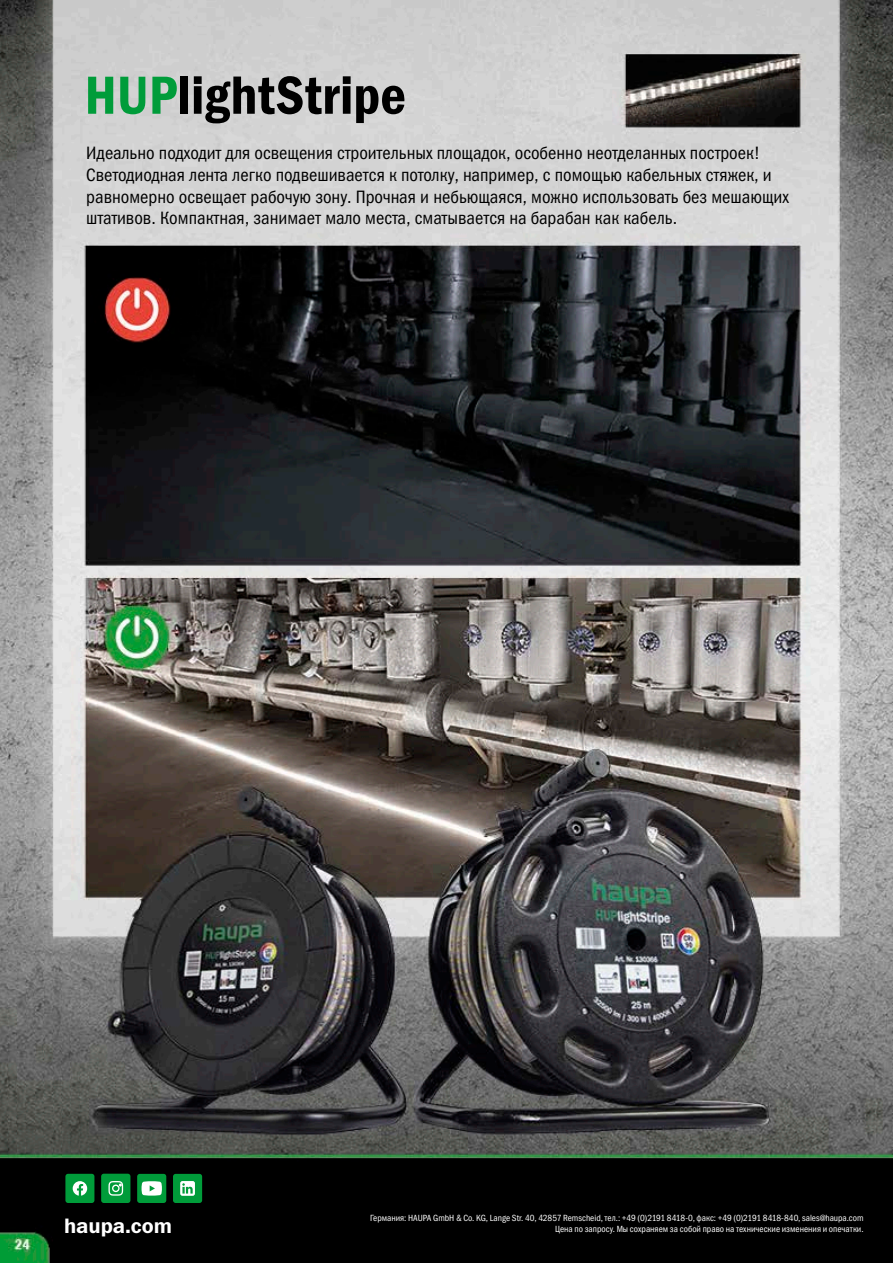
<style>
.page{position:relative;width:893px;height:1263px;background:#fff}
.page>*{position:absolute;margin:0;border:0;box-sizing:border-box;transform-origin:0 0}
.t1{font:54px "Franklin Gothic Demi Cond ITC";letter-spacing:.005em;color:#000}
.t2{font:21px "Franklin Gothic Demi ITC";color:#fff}
.t3{font:18px/21.6px "Franklin Gothic Book Cond ITC";color:#000}
.t4{font:9px/10.9px "Franklin Gothic Book Cond ITC";color:#fff;text-align:right}
.s1{color:#009c3a}
</style>
<div class="page">
<img style="left:0;top:0;width:893px;height:1263px">
<div style="left:65px;top:1174px;width:29px;height:29px;background:#009c3a;border-radius:3px"></div>
<svg style="left:73px;top:1181px;width:14px;height:14px"></svg>
<div style="left:101px;top:1174px;width:29px;height:29px;background:#009c3a;border-radius:3px"></div>
<svg style="left:108px;top:1181px;width:15px;height:15px"></svg>
<div style="left:137px;top:1174px;width:29px;height:29px;background:#009c3a;border-radius:3px"></div>
<svg style="left:142px;top:1181px;width:20px;height:14px"></svg>
<div style="left:173px;top:1174px;width:29px;height:29px;background:#009c3a;border-radius:3px"></div>
<svg style="left:180px;top:1181px;width:15px;height:15px"></svg>
<h1 class="t1" style="left:85px;top:64px;width:323px"><span class="s1">HUP</span>lightStripe</h1>
<p class="t3" style="left:86px;top:143px;width:704px">Идеально подходит для освещения строительных площадок, особенно неотделанных построек!<br>Светодиодная лента легко подвешивается к потолку, например, с помощью кабельных стяжек, и равномерно освещает рабочую зону. Прочная и небьющаяся, можно использовать без мешающих штативов. Компактная, занимает мало места, сматывается на барабан как кабель.</p>
<p class="t2" style="left:64px;top:1213px;width:110px">haupa.com</p>
<p class="t4" style="left:370px;top:1212px;width:495px">Германия: HAUPA GmbH &amp; Co. KG, Lange Str. 40, 42857 Remscheid, тел.: +49 (0)2191 8418-0, факс: +49 (0)2191 8418-840, sales@haupa.com<br>Цена по запросу. Мы сохраняем за собой право на технические изменения и опечатки.</p>
</div>
